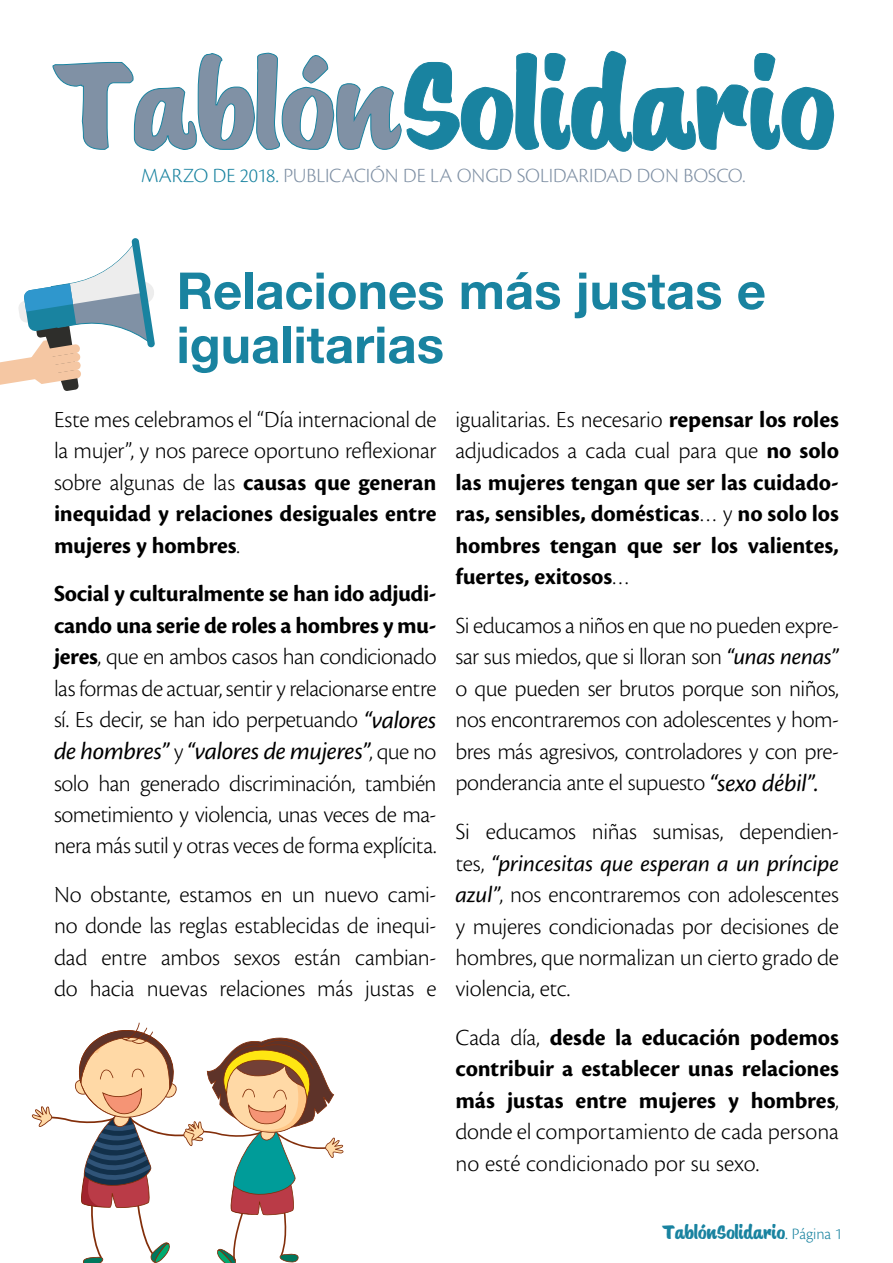
<style>
.page{position:relative;width:893px;height:1263px;background:#fff}
.page>*{position:absolute;margin:0;border:0;box-sizing:border-box;transform-origin:0 0}
.t1{font:700 51px/54px "Helvetica Neue LT Std";color:#1983a0}
.t2{font:italic 25.5px "Cronos Pro";letter-spacing:-.015em;color:#000}
.t3{font:300 24px/31.5px "Cronos Pro";letter-spacing:-.015em;color:#000;text-align:justify}
.t4{font:700 24px/31.5px "Cronos Pro";letter-spacing:-.005em;color:#000;text-align:justify}
.t5{font:300 21px "Cronos Pro";letter-spacing:-.005em;color:#8091a5}
.t6{font:19.5px "Saint Peter";color:#1983a0}
.s1{color:#1983a0}
.s2{font-weight:700}
.s3{font-weight:400;font-style:italic;font-size:25.5px}
.s4{font-weight:300;font-style:normal;font-size:24px}
.s5{font-weight:300}
.s6{font-weight:400;font-style:italic}
.s7{font-family:"Aileron";font-weight:300;font-size:16.5px}
.s8{font-family:"Cronos Pro";font-weight:300;font-size:16.5px}
</style>
<div class="page">
<svg style="left:53px;top:51px;width:781px;height:101px"></svg>
<svg style="left:0;top:238px;width:155px;height:153px"></svg>
<svg style="left:31px;top:1023px;width:313px;height:240px"></svg>
<p class="t5" style="left:141px;top:164px;width:606px"><span class="s1">MARZO DE 2018.</span> PUBLICACIÓN DE LA ONGD SOLIDARIDAD DON BOSCO.</p>
<h1 class="t1" style="left:177px;top:263px;width:591px">Relaciones más justas e igualitarias</h1>
<p class="t3" style="left:54px;top:404px;width:384px">Este mes celebramos el “Día internacional de la mujer”, y nos parece oportuno reflexionar sobre algunas de las <span class="s2">causas que generan inequidad y relaciones desiguales entre mujeres y hombres</span>.</p>
<p class="t3" style="left:54px;top:578px;width:384px"><span class="s2">Social y culturalmente se han ido adjudi&shy;cando una serie de roles a hombres y mu&shy;jeres</span>, que en ambos casos han condicionado las formas de actuar, sentir y relacionarse entre sí. Es decir, se han ido perpetuando <span class="s3">“valores</span></p>
<p class="t2" style="left:54px;top:736px;width:384px">de hombres” <span class="s4">y</span> “valores de mujeres”<span class="s4">, que no</span></p>
<p class="t3" style="left:54px;top:767px;width:384px">solo han generado discriminación, también sometimiento y violencia, unas veces de ma&shy;nera más sutil y otras veces de forma explícita.</p>
<p class="t3" style="left:54px;top:879px;width:384px">No obstante, estamos en un nuevo cami&shy;no donde las reglas establecidas de inequi&shy;dad entre ambos sexos están cambian&shy;do hacia nuevas relaciones más justas e</p>
<p class="t4" style="left:455px;top:404px;width:385px"><span class="s5">igualitarias. Es necesario</span> repensar los roles <span class="s5">adjudicados a cada cual para que</span> no solo las mujeres tengan que ser las cuidado&shy;ras, sensibles, domésticas<span class="s5">… y</span> no solo los hombres tengan que ser los valientes, fuertes, exitosos<span class="s5">…</span></p>
<p class="t3" style="left:455px;top:609px;width:385px">Si educamos a niños en que no pueden expre&shy;sar sus miedos, que si lloran son <span class="s6">“unas nenas” </span>o que pueden ser brutos porque son niños, nos encontraremos con adolescentes y hom&shy;bres más agresivos, controladores y con pre&shy;ponderancia ante el supuesto <span class="s3">“sexo débil”.</span></p>
<p class="t3" style="left:455px;top:816px;width:385px">Si educamos niñas sumisas, dependien&shy;tes, <span class="s6">“princesitas que esperan a un príncipe azul”</span>, nos encontraremos con adolescentes y mujeres condicionadas por decisiones de hombres, que normalizan un cierto grado de violencia, etc.</p>
<p class="t4" style="left:455px;top:1022px;width:385px"><span class="s5">Cada día,</span> desde la educación podemos contribuir a establecer unas relaciones más justas entre mujeres y hombres<span class="s5">, donde el comportamiento de cada persona no esté condicionado por su sexo.</span></p>
<p class="t6" style="left:662px;top:1223px;width:181px">TablónSolidario<span class="s7">.</span> <span class="s8">Página 1</span></p>
</div>
